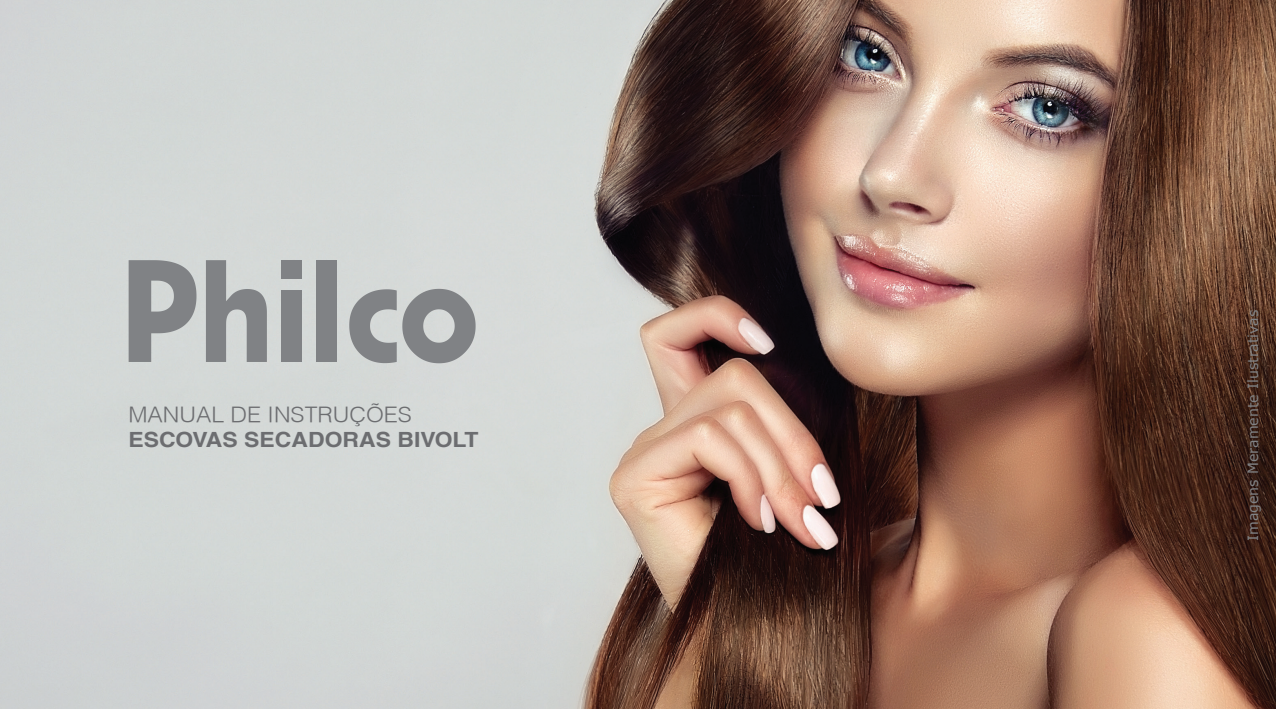
<style>
.page{position:relative;width:1276px;height:709px;background:#fff}
.page>*{position:absolute;margin:0;border:0;box-sizing:border-box;transform-origin:0 0}
.t1{font:700 21px "Helvetica";color:#6c6d70;scale:1.1 1}
.t2{font:300 21px "Helvetica";color:#6c6d70;scale:1.1 1}
.t3{font:14.25px "Verdana";color:#808285}
</style>
<div class="page">
<img style="left:0;top:0;width:1276px;height:709px">
<svg style="left:349px;top:289px;width:126px;height:74px;background:#a1a4a5"></svg>
<div style="left:316px;top:260px;width:20px;height:102px;background:#808285"></div>
<div style="left:281px;top:260px;width:20px;height:18px;background:#808285"></div>
<div style="left:281px;top:290px;width:20px;height:72px;background:#808285"></div>
<svg style="left:206px;top:260px;width:61px;height:102px;background:#a0a3a4"></svg>
<svg style="left:129px;top:260px;width:67px;height:102px;background:#9d9fa1"></svg>
<h1 class="t2" style="left:128px;top:402px;width:259px">MANUAL DE INSTRUÇÕES</h1>
<h1 class="t1" style="left:128px;top:426px;width:320px">ESCOVAS SECADORAS BIVOLT</h1>
<p class="t3" style="left:1243px;top:541px;width:233px;rotate:-90deg">Imagens Meramente Ilustrativas</p>
</div>
